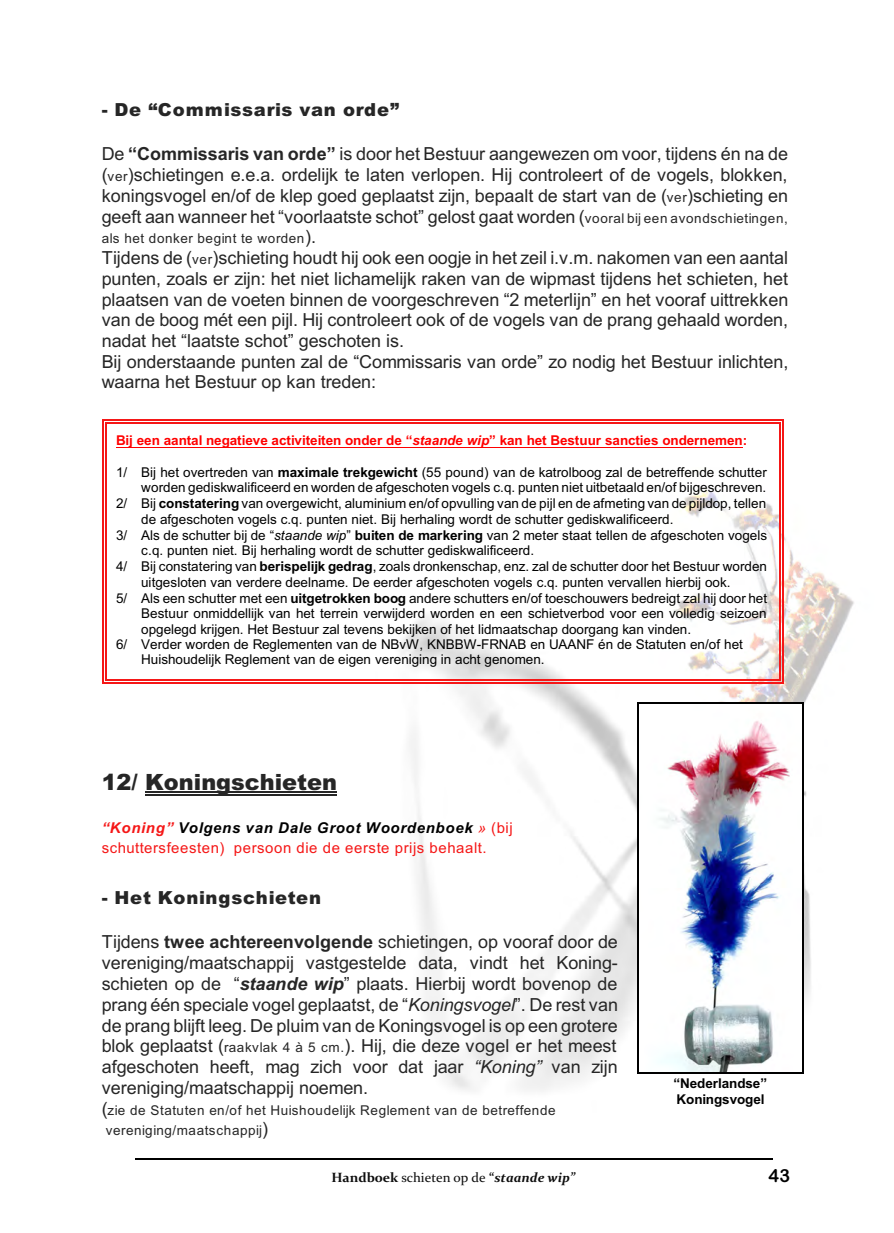
<style>
.page{position:relative;width:894px;height:1233px;background:#fff}
.page>*{position:absolute;margin:0;border:0;box-sizing:border-box;transform-origin:0 0}
.t1{font:900 22.35px "Arial";color:#262626}
.t2{font:18px/20.9px "Arial";letter-spacing:-.005em;color:#262626;text-align:justify}
.t3{font:900 18px "Arial";letter-spacing:.05em;color:#262626}
.t4{font:18px "Arial Rounded MT Bold";color:#000}
.t5{font:15px/19.8px "Arial";letter-spacing:.04em;color:#f51717}
.t6{font:13.5px "Arial";color:#000}
.t7{font:13.5px/20.7px "Arial";letter-spacing:.045em;color:#262626}
.t8{font:700 13.5px "Arial";letter-spacing:-.005em;color:#f00}
.t9{font:13.5px "Constantia";color:#0d0d0d}
.t10{font:700 13.5px/16.2px "Arial";color:#000}
.s1{font-weight:700}
.s2{font-size:13.5px}
.s3{font-size:18px}
.s4{font-style:italic}
.s5{font-weight:700;font-style:italic}
.s6{font-weight:700;font-style:italic;color:#000}
</style>
<div class="page">
<img style="left:375px;top:489px;width:479px;height:602px">
<hr style="left:135px;top:1158px;width:638px;height:1px;background:#000">
<hr style="left:145px;top:791px;width:192px;height:1px;background:#262626">
<hr style="left:145px;top:794px;width:192px;height:1px;background:#262626">
<img style="left:639px;top:704px;width:163px;height:368px">
<hr style="left:637px;top:703px;width:2px;height:370px;background:#000">
<hr style="left:802px;top:703px;width:2px;height:370px;background:#000">
<hr style="left:637px;top:703px;width:167px;height:1px;background:#000">
<hr style="left:637px;top:1072px;width:167px;height:1px;background:#000">
<hr style="left:116px;top:447px;width:627px;height:1px;background:#f00">
<hr style="left:106px;top:422px;width:1px;height:259px;background:#f51717">
<hr style="left:779px;top:422px;width:2px;height:259px;background:#f51717">
<hr style="left:106px;top:422px;width:675px;height:1px;background:#f51717">
<hr style="left:106px;top:680px;width:675px;height:1px;background:#f51717">
<hr style="left:103px;top:419px;width:1px;height:265px;background:#f51717">
<hr style="left:782px;top:419px;width:2px;height:265px;background:#f51717">
<hr style="left:103px;top:419px;width:681px;height:1px;background:#f51717">
<hr style="left:103px;top:683px;width:681px;height:1px;background:#f51717">
<p class="t3" style="left:102px;top:103px;width:299px">- De “Commissaris van orde”</p>
<p class="t2" style="left:102px;top:145px;width:688px">De <span class="s1">“Commissaris van orde”</span> is door het Bestuur aangewezen om voor, tijdens én na de (<span class="s2">ver</span>)schietingen e.e.a. ordelijk te laten verlopen. Hij controleert of de vogels, blokken, koningsvogel en/of de klep goed geplaatst zijn, bepaalt de start van de (<span class="s2">ver</span>)schieting en geeft aan wanneer het “voorlaatste schot” gelost gaat worden (<span class="s2">vooral bij een avondschietingen,</span></p>
<p class="t7" style="left:102px;top:230px;width:216px">als het donker begint te worden<span class="s3">).</span></p>
<p class="t2" style="left:102px;top:249px;width:688px;text-align:left">Tijdens de (<span class="s2">ver</span>)schieting houdt hij ook een oogje in het zeil i.v.m. nakomen van een aantal punten, zoals er zijn: het niet lichamelijk raken van de wipmast tijdens het schieten, het plaatsen van de voeten binnen de voorgeschreven “2 meterlijn” en het vooraf uittrekken van de boog mét een pijl. Hij controleert ook of de vogels van de prang gehaald worden, nadat het “laatste schot” geschoten is.<br>Bij onderstaande punten zal de “Commissaris van orde” zo nodig het Bestuur inlichten, waarna het Bestuur op kan treden:</p>
<p class="t8" style="left:116px;top:435px;width:633px">Bij een aantal negatieve activiteiten onder de “<span class="s4">staande wip</span>” kan het Bestuur sancties ondernemen:</p>
<p class="t6" style="left:116px;top:467px;width:652px">1/ Bij het overtreden van <span class="s1">maximale trekgewicht</span> (55 pound) van de katrolboog zal de betreffende schutter</p>
<p class="t6" style="left:141px;top:483px;width:626px">worden gediskwalificeerd en worden de afgeschoten vogels c.q. punten niet uitbetaald en/of bijgeschreven.</p>
<p class="t6" style="left:116px;top:498px;width:652px">2/ Bij <span class="s1">constatering</span> van overgewicht, aluminium en/of opvulling van de pijl en de afmeting van de pijldop, tellen</p>
<p class="t6" style="left:141px;top:514px;width:534px">de afgeschoten vogels c.q. punten niet. Bij herhaling wordt de schutter gediskwalificeerd.</p>
<p class="t6" style="left:116px;top:530px;width:653px">3/ Als de schutter bij de “<span class="s4">staande wip</span>” <span class="s1">buiten de markering</span> van 2 meter staat tellen de afgeschoten vogels</p>
<p class="t6" style="left:141px;top:546px;width:394px">c.q. punten niet. Bij herhaling wordt de schutter gediskwalificeerd.</p>
<p class="t6" style="left:116px;top:561px;width:653px">4/ Bij constatering van <span class="s1">berispelijk gedrag</span>, zoals dronkenschap, enz. zal de schutter door het Bestuur worden</p>
<p class="t6" style="left:141px;top:577px;width:591px">uitgesloten van verdere deelname. De eerder afgeschoten vogels c.q. punten vervallen hierbij ook.</p>
<p class="t6" style="left:116px;top:593px;width:653px">5/ Als een schutter met een <span class="s1">uitgetrokken boog</span> andere schutters en/of toeschouwers bedreigt zal hij door het</p>
<p class="t6" style="left:141px;top:609px;width:627px">Bestuur onmiddellijk van het terrein verwijderd worden en een schietverbod voor een volledig seizoen</p>
<p class="t6" style="left:141px;top:624px;width:551px">opgelegd krijgen. Het Bestuur zal tevens bekijken of het lidmaatschap doorgang kan vinden.</p>
<p class="t6" style="left:116px;top:639px;width:628px">6/ Verder worden de Reglementen van de NBvW, KNBBW-FRNAB en UAANF én de Statuten en/of het</p>
<p class="t6" style="left:141px;top:655px;width:405px">Huishoudelijk Reglement van de eigen vereniging in acht genomen.</p>
<p class="t1" style="left:102px;top:774px;width:237px">12/ Koningschieten</p>
<p class="t5" style="left:102px;top:819px;width:413px"><span class="s5">“Koning”</span> <span class="s6">Volgens van Dale Groot Woordenboek</span> <span class="s4">»</span> (bij schuttersfeesten) persoon die de eerste prijs behaalt.</p>
<p class="t3" style="left:102px;top:891px;width:221px">- Het Koningschieten</p>
<p class="t2" style="left:102px;top:933px;width:518px">Tijdens <span class="s1">twee achtereenvolgende</span> schietingen, op vooraf door de vereniging/maatschappij vastgestelde data, vindt het Koning&shy;schieten op de “<span class="s5">staande wip</span>” plaats. Hierbij wordt bovenop de prang één speciale vogel geplaatst, de “<span class="s4">Koningsvogel</span>”. De rest van de prang blijft leeg. De pluim van de Koningsvogel is op een grotere blok geplaatst (<span class="s2">raakvlak 4 à 5 cm.</span>). Hij, die deze vogel er het meest afgeschoten heeft, mag zich voor dat jaar <span class="s4">“Koning”</span> van zijn vereniging/maatschappij noemen.</p>
<p class="t7" style="left:106px;top:1101px;width:451px;text-indent:-4px"><span class="s3">(</span>zie de Statuten en/of het Huishoudelijk Reglement van de betreffende vereniging/maatschappij<span class="s3">)</span></p>
<p class="t10" style="left:673px;top:1076px;width:95px">“Nederlandse”<br>Koningsvogel</p>
<p class="t9" style="left:331px;top:1172px;width:245px"><span class="s1">Handboek</span> schieten op de <span class="s1">“</span><span class="s5">staande wip”</span></p>
<p class="t4" style="left:769px;top:1169px;width:23px">43</p>
</div>
